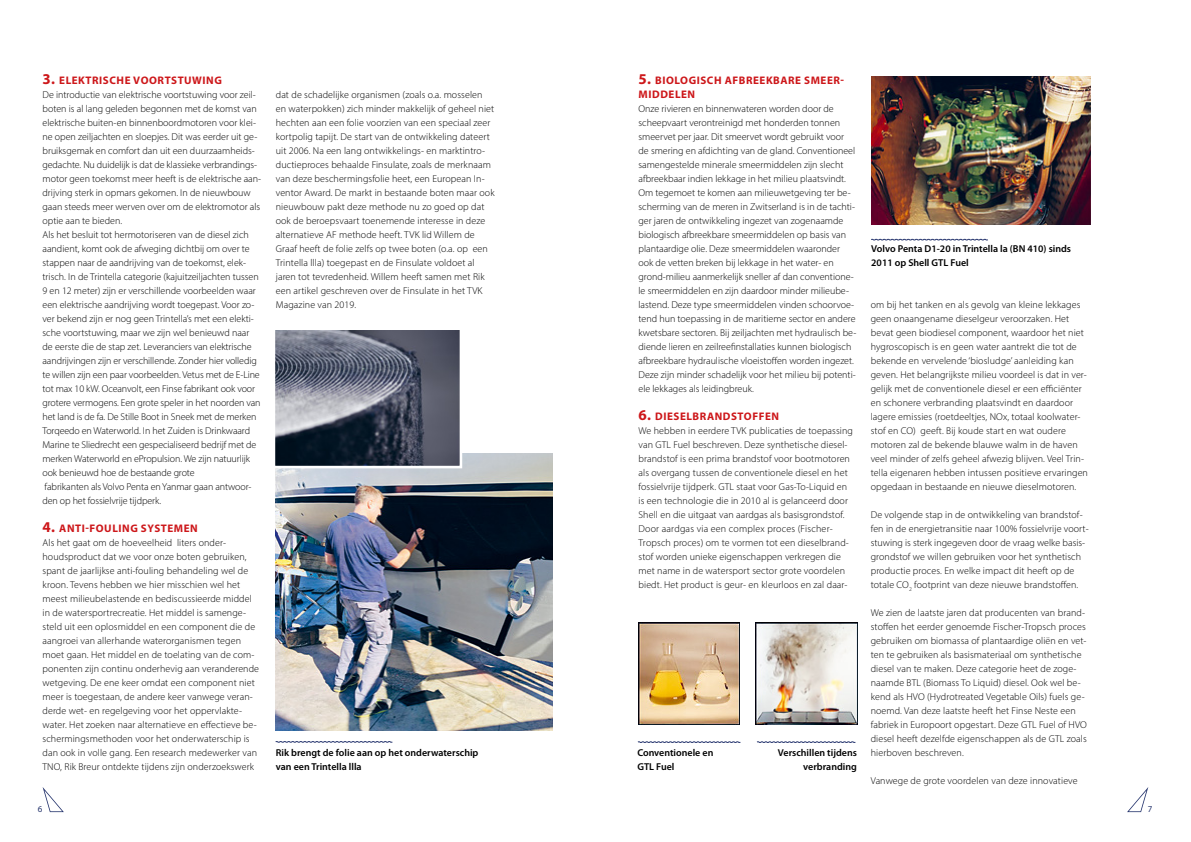
<style>
.page{position:relative;width:1191px;height:842px;background:#fff}
.page>*{position:absolute;margin:0;border:0;box-sizing:border-box;transform-origin:0 0}
.t1{font:700 11px/14px "Myriad Pro";letter-spacing:.05em;color:#cd171a}
.t2{font:300 10px/14px "Myriad Pro";letter-spacing:.01em;color:#000}
.t3{font:600 10px/14px "Myriad Pro";color:#000}
.t4{font:9px "Myriad Pro";color:#25346d}
.s1{font-size:15px}
</style>
<div class="page">
<svg style="left:1127px;top:787px;width:21px;height:25px"></svg>
<svg style="left:43px;top:787px;width:21px;height:25px"></svg>
<svg style="left:871px;top:239px;width:117px;height:1px"></svg>
<img style="left:871px;top:77px;width:219px;height:148px">
<svg style="left:637px;top:741px;width:103px;height:2px"></svg>
<svg style="left:756px;top:741px;width:99px;height:2px"></svg>
<img style="left:638px;top:622px;width:102px;height:103px">
<img style="left:756px;top:622px;width:101px;height:102px">
<svg style="left:275px;top:741px;width:118px;height:2px"></svg>
<img style="left:276px;top:454px;width:276px;height:277px">
<img style="left:277px;top:331px;width:181px;height:133px">
<div style="left:273px;top:324px;width:189px;height:144px;border:3px solid #fff"></div>
<p class="t1" style="left:43px;top:73px;width:181px"><span class="s1">3.</span> ELEKTRISCHE VOORTSTUWING</p>
<p class="t2" style="left:43px;top:88px;width:220px">De introductie van elektrische voortstuwing voor zeil&shy;boten is al lang geleden begonnen met de komst van elektrische buiten-en binnenboordmotoren voor klei&shy;ne open zeiljachten en sloepjes. Dit was eerder uit ge&shy;bruiksgemak en comfort dan uit een duurzaamheids&shy;gedachte. Nu duidelijk is dat de klassieke verbrandings&shy;motor geen toekomst meer heeft is de elektrische aan&shy;drijving sterk in opmars gekomen. In de nieuwbouw gaan steeds meer werven over om de elektromotor als optie aan te bieden.<br>Als het besluit tot hermotoriseren van de diesel zich aandient, komt ook de afweging dichtbij om over te stappen naar de aandrijving van de toekomst, elek&shy;trisch. In de Trintella categorie (kajuitzeiljachten tussen 9 en 12 meter) zijn er verschillende voorbeelden waar een elektrische aandrijving wordt toegepast. Voor zo&shy;ver bekend zijn er nog geen Trintella’s met een elekti&shy;sche voortstuwing, maar we zijn wel benieuwd naar de eerste die de stap zet. Leveranciers van elektrische aandrijvingen zijn er verschillende. Zonder hier volledig te willen zijn een paar voorbeelden. Vetus met de E-Line tot max 10 kW. Oceanvolt, een Finse fabrikant ook voor grotere vermogens. Een grote speler in het noorden van het land is de fa. De Stille Boot in Sneek met de merken Torqeedo en Waterworld. In het Zuiden is Drinkwaard Marine te Sliedrecht een gespecialiseerd bedrijf met de merken Waterworld en ePropulsion. We zijn natuurlijk ook benieuwd hoe de bestaande grote<br>fabrikanten als Volvo Penta en Yanmar gaan antwoor&shy;den op het fossielvrije tijdperk.</p>
<p class="t1" style="left:43px;top:521px;width:157px"><span class="s1">4.</span> ANTI-FOULING SYSTEMEN</p>
<p class="t2" style="left:43px;top:536px;width:218px">Als het gaat om de hoeveelheid liters onder&shy;houdsproduct dat we voor onze boten gebruiken, spant de jaarlijkse anti-fouling behandeling wel de kroon. Tevens hebben we hier misschien wel het meest milieubelastende en bediscussieerde middel in de watersportrecreatie. Het middel is samenge&shy;steld uit een oplosmiddel en een component die de aangroei van allerhande waterorganismen tegen moet gaan. Het middel en de toelating van de com&shy;ponenten zijn continu onderhevig aan veranderende wetgeving. De ene keer omdat een component niet meer is toegestaan, de andere keer vanwege veran&shy;derde wet- en regelgeving voor het oppervlakte&shy;water. Het zoeken naar alternatieve en effectieve be&shy;schermingsmethoden voor het onderwaterschip is dan ook in volle gang. Een research medewerker van TNO, Rik Breur ontdekte tijdens zijn onderzoekswerk</p>
<p class="t2" style="left:276px;top:88px;width:220px">dat de schadelijke organismen (zoals o.a. mosselen en waterpokken) zich minder makkelijk of geheel niet hechten aan een folie voorzien van een speciaal zeer kortpolig tapijt. De start van de ontwikkeling dateert uit 2006. Na een lang ontwikkelings- en marktintro&shy;ductieproces behaalde Finsulate, zoals de merknaam van deze beschermingsfolie heet, een European In&shy;ventor Award. De markt in bestaande boten maar ook nieuwbouw pakt deze methode nu zo goed op dat ook de beroepsvaart toenemende interesse in deze alternatieve AF methode heeft. TVK lid Willem de Graaf heeft de folie zelfs op twee boten (o.a. op een Trintella llla) toegepast en de Finsulate voldoet al jaren tot tevredenheid. Willem heeft samen met Rik een artikel geschreven over de Finsulate in het TVK Magazine van 2019.</p>
<p class="t3" style="left:276px;top:745px;width:204px">Rik brengt de folie aan op het onderwaterschip van een Trintella llla</p>
<p class="t1" style="left:638px;top:73px;width:207px"><span class="s1">5.</span> BIOLOGISCH AFBREEKBARE SMEER-<br>MIDDELEN</p>
<p class="t2" style="left:638px;top:102px;width:219px">Onze rivieren en binnenwateren worden door de scheepvaart verontreinigd met honderden tonnen smeervet per jaar. Dit smeervet wordt gebruikt voor de smering en afdichting van de gland. Conventioneel samengestelde minerale smeermiddelen zijn slecht afbreekbaar indien lekkage in het milieu plaatsvindt.<br>Om tegemoet te komen aan milieuwetgeving ter be&shy;scherming van de meren in Zwitserland is in de tachti&shy;ger jaren de ontwikkeling ingezet van zogenaamde biologisch afbreekbare smeermiddelen op basis van plantaardige olie. Deze smeermiddelen waaronder ook de vetten breken bij lekkage in het water- en grond-milieu aanmerkelijk sneller af dan conventione&shy;le smeermiddelen en zijn daardoor minder milieube&shy;lastend. Deze type smeermiddelen vinden schoorvoe&shy;tend hun toepassing in de maritieme sector en andere kwetsbare sectoren. Bij zeiljachten met hydraulisch be&shy;diende lieren en zeilreefinstallaties kunnen biologisch afbreekbare hydraulische vloeistoffen worden ingezet.<br>Deze zijn minder schadelijk voor het milieu bij potenti&shy;ële lekkages als leidingbreuk.</p>
<p class="t1" style="left:638px;top:409px;width:142px"><span class="s1">6.</span> DIESELBRANDSTOFFEN</p>
<p class="t2" style="left:638px;top:424px;width:216px">We hebben in eerdere TVK publicaties de toepassing van GTL Fuel beschreven. Deze synthetische diesel&shy;brandstof is een prima brandstof voor bootmotoren als overgang tussen de conventionele diesel en het fossielvrije tijdperk. GTL staat voor Gas-To-Liquid en is een technologie die in 2010 al is gelanceerd door Shell en die uitgaat van aardgas als basisgrondstof.<br>Door aardgas via een complex proces (Fischer-Tropsch proces) om te vormen tot een dieselbrand&shy;stof worden unieke eigenschappen verkregen die met name in de watersport sector grote voordelen biedt. Het product is geur- en kleurloos en zal daar-</p>
<p class="t3" style="left:637px;top:745px;width:77px">Conventionele en<br>GTL Fuel</p>
<p class="t3" style="left:778px;top:745px;width:81px;text-align:right">Verschillen tijdens verbranding</p>
<p class="t3" style="left:871px;top:241px;width:201px">Volvo Penta D1-20 in Trintella la (BN 410) sinds<br>2011 op Shell GTL Fuel</p>
<p class="t2" style="left:870px;top:298px;width:219px">om bij het tanken en als gevolg van kleine lekkages geen onaangename dieselgeur veroorzaken. Het bevat geen biodiesel component, waardoor het niet hygroscopisch is en geen water aantrekt die tot de bekende en vervelende ‘biosludge’ aanleiding kan geven. Het belangrijkste milieu voordeel is dat in ver&shy;gelijk met de conventionele diesel er een efficiënter en schonere verbranding plaatsvindt en daardoor lagere emissies (roetdeeltjes, NOx, totaal koolwater&shy;stof en CO) geeft. Bij koude start en wat oudere motoren zal de bekende blauwe walm in de haven veel minder of zelfs geheel afwezig blijven. Veel Trin&shy;tella eigenaren hebben intussen positieve ervaringen opgedaan in bestaande en nieuwe dieselmotoren.</p>
<p class="t2" style="left:870px;top:508px;width:219px">De volgende stap in de ontwikkeling van brandstof&shy;fen in de energietransitie naar 100% fossielvrije voort&shy;stuwing is sterk ingegeven door de vraag welke basis&shy;grondstof we willen gebruiken voor het synthetisch productie proces. En welke impact dit heeft op de totale CO<sub>2</sub> footprint van deze nieuwe brandstoffen.</p>
<p class="t2" style="left:870px;top:606px;width:218px">We zien de laatste jaren dat producenten van brand&shy;stoffen het eerder genoemde Fischer-Tropsch proces gebruiken om biomassa of plantaardige oliën en vet&shy;ten te gebruiken als basismateriaal om synthetische diesel van te maken. Deze categorie heet de zoge&shy;naamde BTL (Biomass To Liquid) diesel. Ook wel be&shy;kend als HVO (Hydrotreated Vegetable Oils) fuels ge&shy;noemd. Van deze laatste heeft het Finse Neste een fabriek in Europoort opgestart. Deze GTL Fuel of HVO diesel heeft dezelfde eigenschappen als de GTL zoals hierboven beschreven.</p>
<p class="t2" style="left:870px;top:774px;width:208px">Vanwege de grote voordelen van deze innovatieve</p>
<p class="t4" style="left:38px;top:803px;width:6px">6</p>
<p class="t4" style="left:1147px;top:803px;width:6px">7</p>
</div>
